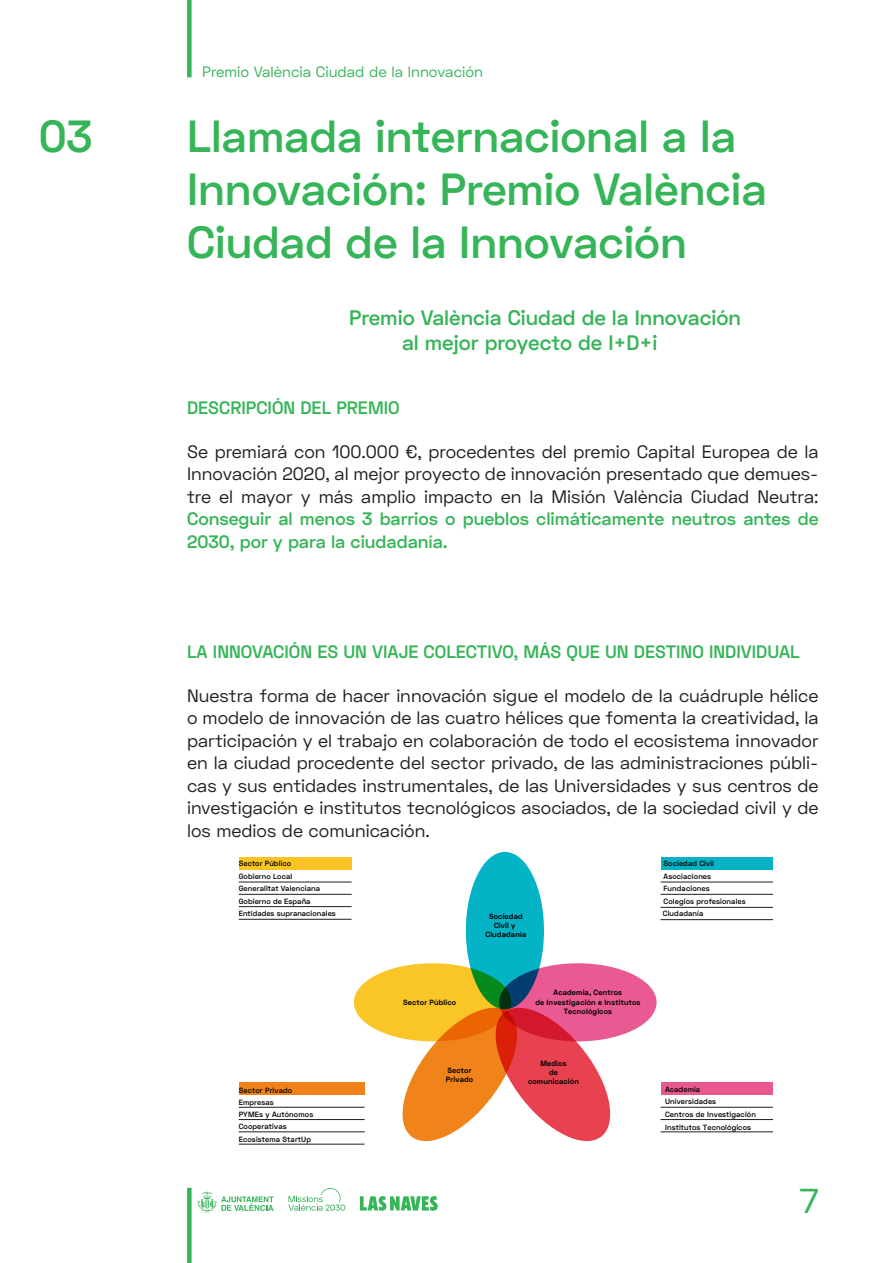
<style>
.page{position:relative;width:893px;height:1263px;background:#fff}
.page>*{position:absolute;margin:0;border:0;box-sizing:border-box;transform-origin:0 0}
.t1{font:600 45px/52.5px "Space Grotesk";color:#36b558}
.t2{font:34.5px "Space Grotesk";color:#36b558}
.t3{font:600 21px/25.2px "Space Grotesk";color:#36b558}
.t4{font:18px/22.5px "Space Grotesk";color:#231f20;text-align:justify}
.t5{font:600 18px/22.5px "Space Grotesk";color:#36b558}
.t6{font:15px "Space Grotesk";color:#36b558}
.t7{font:600 7.65px/12.5px "Space Grotesk";letter-spacing:.015em;color:#000}
.t8{font:700 7.65px/9.1px "Space Grotesk";letter-spacing:.02em;color:#000;text-align:center}
</style>
<div class="page">
<div style="left:187px;top:1188px;width:5px;height:75px;background:#36b558"></div>
<div style="left:187px;top:0;width:5px;height:77px;background:#36b558"></div>
<svg style="left:360px;top:1196px;width:78px;height:15px"></svg>
<svg style="left:288px;top:1188px;width:57px;height:23px"></svg>
<svg style="left:198px;top:1191px;width:76px;height:22px"></svg>
<div style="left:466px;top:852px;width:78px;height:157px;background:#05b3c6;border-radius:50%"></div>
<div style="left:354px;top:963px;width:157px;height:78px;background:#fac526;border-radius:50%"></div>
<svg style="left:403px;top:1008px;width:207px;height:133px"></svg>
<svg style="left:499px;top:963px;width:158px;height:78px;background:#d14e80"></svg>
<div style="left:661px;top:1083px;width:112px;height:12px;background:#e95891"></div>
<hr style="left:661px;top:1095px;width:112px;height:1px;background:#000">
<hr style="left:661px;top:1107px;width:112px;height:1px;background:#221e20">
<hr style="left:661px;top:1119px;width:112px;height:1px;background:#221e20">
<hr style="left:661px;top:1082px;width:112px;height:1px;background:#000">
<hr style="left:661px;top:1131px;width:112px;height:1px;background:#221e20">
<div style="left:239px;top:857px;width:112px;height:13px;background:#fbc424"></div>
<hr style="left:239px;top:882px;width:113px;height:1px;background:#221e20">
<hr style="left:239px;top:894px;width:113px;height:1px;background:#221e20">
<hr style="left:239px;top:906px;width:113px;height:1px;background:#221e20">
<hr style="left:239px;top:919px;width:113px;height:1px;background:#221e20">
<div style="left:239px;top:1083px;width:125px;height:12px;background:#f08219"></div>
<hr style="left:239px;top:1107px;width:126px;height:1px;background:#221e20">
<hr style="left:239px;top:1119px;width:126px;height:1px;background:#221e20">
<hr style="left:239px;top:1131px;width:126px;height:1px;background:#221e20">
<hr style="left:239px;top:1144px;width:126px;height:1px;background:#221e20">
<div style="left:661px;top:857px;width:112px;height:13px;background:#07b2c5"></div>
<hr style="left:661px;top:869px;width:112px;height:1px;background:#000">
<hr style="left:661px;top:857px;width:112px;height:1px;background:#000">
<hr style="left:661px;top:882px;width:112px;height:1px;background:#221e20">
<hr style="left:661px;top:894px;width:112px;height:1px;background:#221e20">
<hr style="left:661px;top:907px;width:112px;height:1px;background:#221e20">
<hr style="left:661px;top:919px;width:112px;height:1px;background:#221e20">
<h1 class="t1" style="left:39px;top:111px;width:55px">03</h1>
<p class="t6" style="left:202px;top:62px;width:282px">Premio València Ciudad de la Innovación</p>
<h1 class="t1" style="left:187px;top:111px;width:581px">Llamada internacional a la<br>Innovación: Premio València<br>Ciudad de la Innovación</h1>
<p class="t3" style="left:402px;top:306px;width:340px;text-indent:-53px">Premio València Ciudad de la Innovación al mejor proyecto de I+D+i</p>
<p class="t5" style="left:187px;top:397px;width:214px">DESCRIPCIÓN DEL PREMIO</p>
<p class="t4" style="left:187px;top:440px;width:633px">Se premiará con 100.000 €, procedentes del premio Capital Europea de la Innovación 2020, al mejor proyecto de innovación presentado que demues&shy;tre el mayor y más amplio impacto en la Misión València Ciudad Neutra:</p>
<p class="t5" style="left:187px;top:508px;width:633px">Conseguir al menos 3 barrios o pueblos climáticamente neutros antes de<br>2030, por y para la ciudadanía.</p>
<p class="t5" style="left:187px;top:640px;width:614px">LA INNOVACIÓN ES UN VIAJE COLECTIVO, MÁS QUE UN DESTINO INDIVIDUAL</p>
<p class="t4" style="left:187px;top:684px;width:633px">Nuestra forma de hacer innovación sigue el modelo de la cuádruple hélice o modelo de innovación de las cuatro hélices que fomenta la creatividad, la participación y el trabajo en colaboración de todo el ecosistema innovador en la ciudad procedente del sector privado, de las administraciones públi&shy;cas y sus entidades instrumentales, de las Universidades y sus centros de investigación e institutos tecnológicos asociados, de la sociedad civil y de los medios de comunicación.</p>
<p class="t7" style="left:239px;top:857px;width:99px">Sector Público<br>Gobierno Local<br>Generalitat Valenciana<br>Gobierno de España<br>Entidades supranacionales</p>
<p class="t8" style="left:485px;top:912px;width:42px">Sociedad<br>Civil y<br>Ciudadanía</p>
<p class="t8" style="left:403px;top:998px;width:55px">Sector Público</p>
<p class="t8" style="left:535px;top:988px;width:107px">Academia, Centros<br>de Investigación e Institutos<br>Tecnológicos</p>
<p class="t8" style="left:446px;top:1066px;width:29px;text-align:left">Sector<br>Privado</p>
<p class="t8" style="left:528px;top:1059px;width:52px">Medios<br>de comunicación</p>
<p class="t7" style="left:663px;top:857px;width:84px">Sociedad Civil<br>Asociaciones<br>Fundaciones<br>Colegios profesionales<br>Ciudadanía</p>
<p class="t7" style="left:239px;top:1084px;width:76px">Sector Privado<br>Empresas<br>PYMEs y Autónomos<br>Cooperativas<br>Ecosistema StartUp</p>
<p class="t7" style="left:665px;top:1083px;width:92px">Academia<br>Universidades<br>Centros de Investigación<br>Institutos Tecnológicos</p>
<h2 class="t2" style="left:800px;top:1178px;width:20px">7</h2>
</div>
